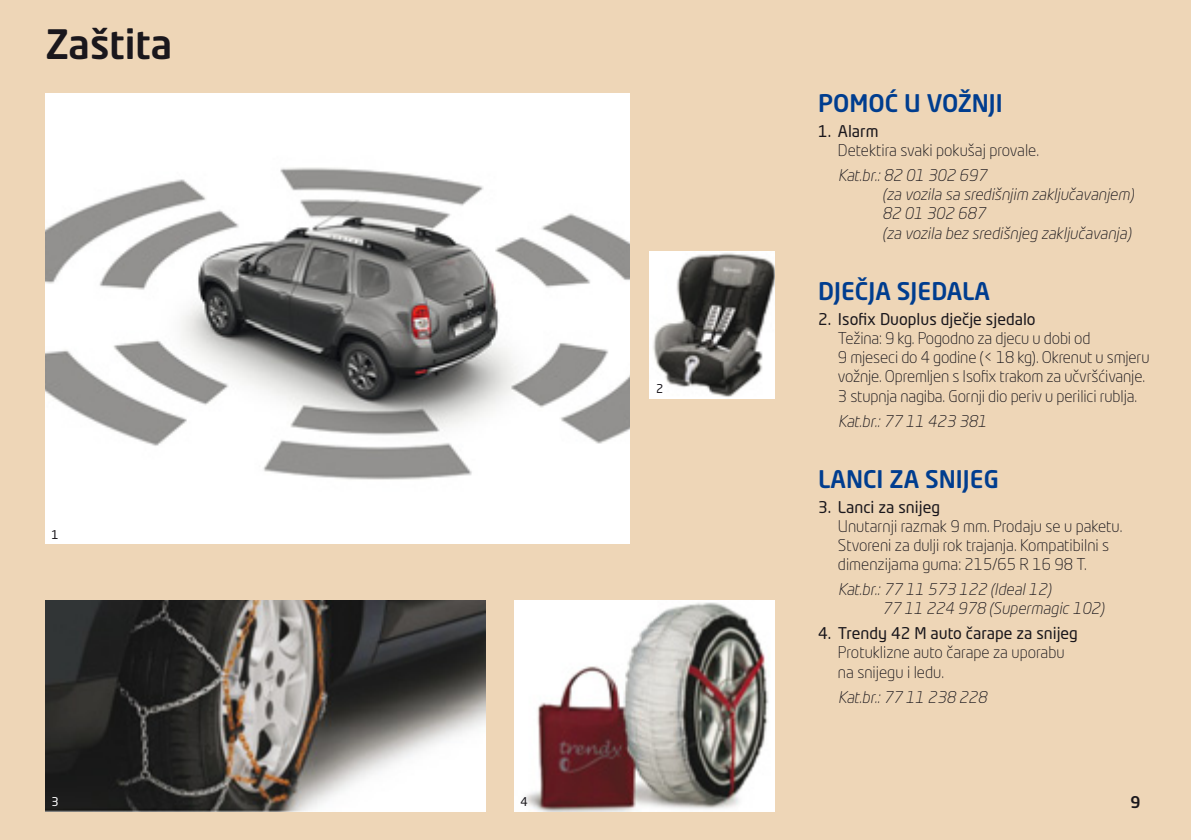
<style>
.page{position:relative;width:1191px;height:840px;background:#fff}
.page>*{position:absolute;margin:0;border:0;box-sizing:border-box;transform-origin:0 0}
.t1{font:500 40px "Neo Tech Dacia";color:#1a171c}
.t2{font:500 24px "Neo Tech Dacia";color:#003d8f}
.t3{font:300 16px/19.2px "Neo Tech Dacia";letter-spacing:-.01em;color:#1a171c}
.t4{font:italic 300 16px/19.2px "Neo Tech Dacia";color:#1a171c}
.t5{font:16px "Neo Tech Dacia";color:#1a171c}
.t6{font:500 16px "Neo Tech Dacia";color:#1a171c}
.t7{font:12px "Neo Tech Dacia";color:#1a171c}
.t8{font:12px "Neo Tech Dacia";color:#fff}
</style>
<div class="page">
<div style="left:0;top:0;width:1190px;height:839px;background:#eed6b7"></div>
<div style="left:45px;top:94px;width:584px;height:449px;background:#fff"></div>
<img style="left:45px;top:167px;width:584px;height:313px">
<img style="left:45px;top:600px;width:440px;height:211px">
<img style="left:650px;top:252px;width:125px;height:146px">
<img style="left:514px;top:600px;width:261px;height:211px">
<h1 class="t1" style="left:45px;top:21px;width:129px">Zaštita</h1>
<p class="t7" style="left:52px;top:527px;width:9px">1</p>
<p class="t8" style="left:52px;top:794px;width:9px">3</p>
<p class="t7" style="left:520px;top:794px;width:9px">4</p>
<p class="t7" style="left:656px;top:382px;width:9px">2</p>
<h2 class="t2" style="left:818px;top:89px;width:186px">POMOĆ U VOŽNJI</h2>
<p class="t5" style="left:818px;top:122px;width:62px">1. Alarm</p>
<p class="t3" style="left:838px;top:143px;width:203px">Detektira svaki pokušaj provale.</p>
<p class="t4" style="left:882px;top:167px;width:253px;text-indent:-44px">Kat.br.: 82 01 302 697<br>(za vozila sa središnjim zaključavanjem)<br>82 01 302 687<br>(za vozila bez središnjeg zaključavanja)</p>
<h2 class="t2" style="left:818px;top:277px;width:173px">DJEČJA SJEDALA</h2>
<p class="t5" style="left:818px;top:309px;width:219px">2. Isofix Duoplus dječje sjedalo</p>
<p class="t3" style="left:838px;top:330px;width:313px">Težina: 9 kg. Pogodno za djecu u dobi od<br>9 mjeseci do 4 godine (&lt; 18 kg). Okrenut u smjeru vožnje. Opremljen s Isofix trakom za učvršćivanje.<br>3 stupnja nagiba. Gornji dio periv u perilici rublja.</p>
<p class="t4" style="left:838px;top:413px;width:150px">Kat.br.: 77 11 423 381</p>
<h2 class="t2" style="left:818px;top:464px;width:182px">LANCI ZA SNIJEG</h2>
<p class="t5" style="left:818px;top:497px;width:124px">3. Lanci za snijeg</p>
<p class="t3" style="left:838px;top:518px;width:286px">Unutarnji razmak 9 mm. Prodaju se u paketu.<br>Stvoreni za dulji rok trajanja. Kompatibilni s dimenzijama guma: 215/65 R 16 98 T.</p>
<p class="t4" style="left:882px;top:581px;width:224px;text-indent:-44px">Kat.br.: 77 11 573 122 (Ideal 12)<br>77 11 224 978 (Supermagic 102)</p>
<p class="t5" style="left:818px;top:623px;width:261px">4. Trendy 42 M auto čarape za snijeg</p>
<p class="t3" style="left:838px;top:644px;width:228px">Protuklizne auto čarape za uporabu na snijegu i ledu.</p>
<p class="t4" style="left:838px;top:688px;width:150px">Kat.br.: 77 11 238 228</p>
<p class="t6" style="left:1130px;top:792px;width:12px">9</p>
</div>
